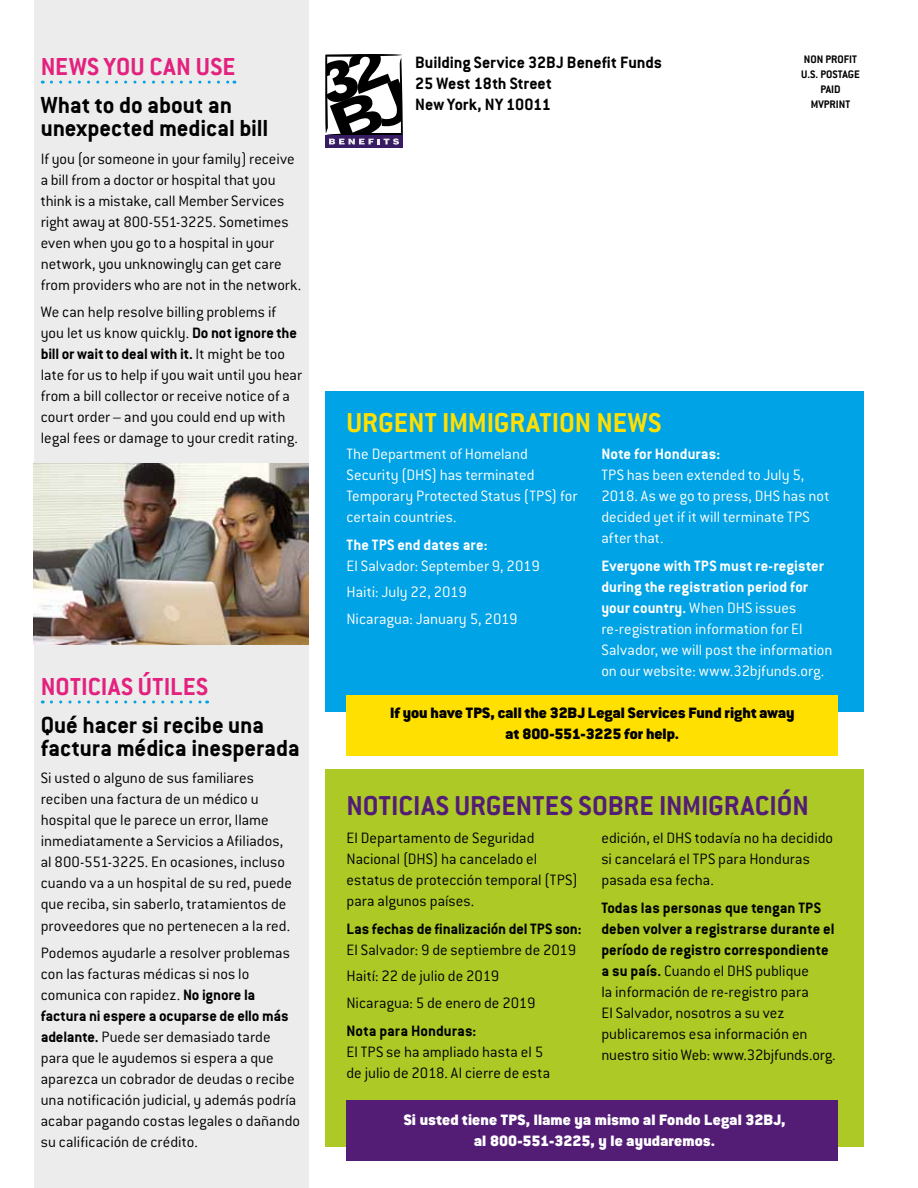
<style>
.page{position:relative;width:918px;height:1188px;background:#fff}
.page>*{position:absolute;margin:0;border:0;box-sizing:border-box;transform-origin:0 0}
.t1{font:700 30px "Conduit ITC";letter-spacing:-.005em;color:#531c75}
.t2{font:700 30px "Conduit ITC";color:#ffe000}
.t3{font:700 27px "Conduit ITC";letter-spacing:.01em;color:#e3217e}
.t4{font:700 25.5px/22.5px "Conduit ITC";letter-spacing:-.005em;color:#000}
.t5{font:700 18px/21px "Conduit ITC";letter-spacing:-.005em;color:#000}
.t6{font:300 16.5px/21px "Conduit ITC";color:#000}
.t7{font:300 16.5px/21px "Conduit ITC";color:#fff}
.t8{font:900 16.5px/21px "Conduit ITC Std";letter-spacing:.01em;color:#fff;text-align:center}
.t9{font:900 16.5px/21px "Conduit ITC Std";color:#000;text-align:center}
.t10{font:700 16.5px "Conduit ITC";letter-spacing:-.005em;color:#000}
.t11{font:700 16.5px "Conduit ITC";color:#fff}
.t12{font:700 12px "Conduit ITC";color:#000}
.s1{font-weight:700}
</style>
<div class="page">
<div style="left:325px;top:392px;width:539px;height:320px;background:#00a3e6"></div>
<div style="left:34px;top:0;width:275px;height:1188px;background:#ececec"></div>
<div style="left:325px;top:135px;width:78px;height:13px;background:#381c63"></div>
<svg style="left:325px;top:54px;width:78px;height:91px"></svg>
<svg style="left:51px;top:81px;width:184px;height:3px"></svg>
<svg style="left:51px;top:701px;width:157px;height:3px"></svg>
<img style="left:34px;top:463px;width:275px;height:182px">
<div style="left:326px;top:770px;width:538px;height:378px;background:#acc925"></div>
<div style="left:346px;top:1101px;width:492px;height:60px;background:#531c75"></div>
<div style="left:346px;top:695px;width:492px;height:60px;background:#ffe000"></div>
<h2 class="t3" style="left:41px;top:50px;width:196px">NEWS YOU CAN USE</h2>
<h3 class="t4" style="left:41px;top:94px;width:229px">What to do about an unexpected medical bill</h3>
<p class="t6" style="left:41px;top:148px;width:262px">If you (or someone in your family) receive a bill from a doctor or hospital that you think is a mistake, call Member Services right away at 800-551-3225. Sometimes even when you go to a hospital in your network, you unknowingly can get care from providers who are not in the network.</p>
<p class="t6" style="left:41px;top:302px;width:263px">We can help resolve billing problems if you let us know quickly. <span class="s1">Do not ignore the bill or wait to deal with it.</span> It might be too late for us to help if you wait until you hear from a bill collector or receive notice of a court order – and you could end up with legal fees or damage to your credit rating.</p>
<h2 class="t3" style="left:41px;top:670px;width:169px">NOTICIAS ÚTILES</h2>
<h3 class="t4" style="left:41px;top:714px;width:261px">Qué hacer si recibe una factura médica inesperada</h3>
<p class="t6" style="left:41px;top:768px;width:253px">Si usted o alguno de sus familiares reciben una factura de un médico u hospital que le parece un error, llame inmediatamente a Servicios a Afiliados, al 800-551-3225. En ocasiones, incluso cuando va a un hospital de su red, puede que reciba, sin saberlo, tratamientos de proveedores que no pertenecen a la red.</p>
<p class="t6" style="left:41px;top:943px;width:261px">Podemos ayudarle a resolver problemas con las facturas médicas si nos lo comunica con rapidez. <span class="s1">No ignore la factura ni espere a ocuparse de ello más adelante.</span> Puede ser demasiado tarde para que le ayudemos si espera a que aparezca un cobrador de deudas o recibe una notificación judicial, y además podría acabar pagando costas legales o dañando su calificación de crédito.</p>
<p class="t5" style="left:415px;top:51px;width:248px">Building Service 32BJ Benefit Funds<br>25 West 18th Street<br>New York, NY 10011</p>
<h1 class="t2" style="left:346px;top:405px;width:109px">Urgent immi</h1>
<h1 class="t2" style="left:494px;top:405px;width:29px">grati</h1>
<h1 class="t2" style="left:559px;top:405px;width:55px">on news</h1>
<p class="t12" style="left:804px;top:52px;width:45px">non profit</p>
<p class="t12" style="left:801px;top:67px;width:59px">U.S. Postage</p>
<p class="t12" style="left:820px;top:82px;width:20px">PAID</p>
<p class="t12" style="left:811px;top:97px;width:14px">MVPrint</p>
<p class="t7" style="left:346px;top:443px;width:232px">The Department of Homeland<br>Security (DHS) has terminated<br>Temporary Protected Status (TPS) for certain countries.</p>
<p class="t11" style="left:346px;top:535px;width:142px">The TPS end dates are:</p>
<p class="t7" style="left:346px;top:553px;width:195px;line-height:26.4px">El Salvador: September 9, 2019<br>Haiti: July 22, 2019<br>Nicaragua: January 5, 2019</p>
<p class="t11" style="left:601px;top:444px;width:120px">Note for Honduras:</p>
<p class="t7" style="left:601px;top:465px;width:230px">TPS has been extended to July 5,<br>2018. As we go to press, DHS has not decided yet if it will terminate TPS after that.</p>
<p class="t7" style="left:601px;top:555px;width:233px"><span class="s1">Everyone with TPS must re-register during the registration period for your country.</span> When DHS issues re-registration information for El Salvador, we will post the information on our website: www.32bjfunds.org.</p>
<p class="t9" style="left:390px;top:702px;width:406px">If you have TPS, call the 32BJ Legal Services Fund right away at 800-551-3225 for help.</p>
<h1 class="t1" style="left:346px;top:788px;width:170px">Noticias urgentes</h1>
<h1 class="t1" style="left:578px;top:788px;width:93px">sobre inmi</h1>
<h1 class="t1" style="left:708px;top:788px;width:98px">gración</h1>
<p class="t6" style="left:346px;top:828px;width:233px">El Departamento de Seguridad<br>Nacional (DHS) ha cancelado el estatus de protección temporal (TPS) para algunos países.</p>
<p class="t10" style="left:346px;top:919px;width:237px">Las fechas de finalización del TPS son:</p>
<p class="t6" style="left:346px;top:937px;width:231px;line-height:26.4px">El Salvador: 9 de septiembre de 2019<br>Haití: 22 de julio de 2019<br>Nicaragua: 5 de enero de 2019</p>
<p class="t10" style="left:346px;top:1021px;width:131px">Nota para Honduras:</p>
<p class="t6" style="left:346px;top:1041px;width:205px">El TPS se ha ampliado hasta el 5 de julio de 2018. Al cierre de esta</p>
<p class="t6" style="left:601px;top:828px;width:233px">edición, el DHS todavía no ha decidido si cancelará el TPS para Honduras pasada esa fecha.</p>
<p class="t6" style="left:601px;top:897px;width:236px"><span class="s1">Todas las personas que tengan TPS deben volver a registrarse durante el período de registro correspondiente a su país.</span> Cuando el DHS publique<br>la información de re-registro para<br>El Salvador, nosotros a su vez publicaremos esa información en nuestro sitio Web: www.32bjfunds.org.</p>
<p class="t8" style="left:404px;top:1109px;width:383px">Si usted tiene TPS, llame ya mismo al Fondo Legal 32BJ, al 800-551-3225, y le ayudaremos.</p>
</div>
